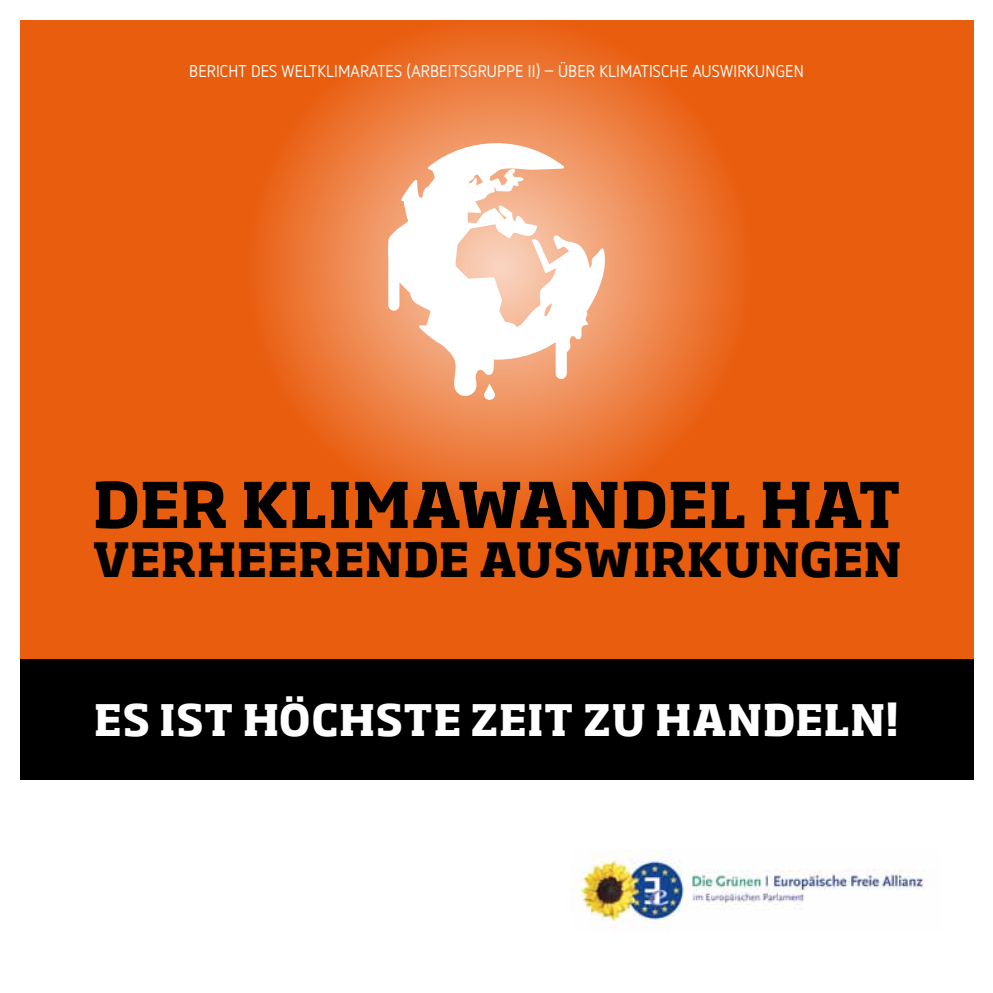
<style>
.page{position:relative;width:993px;height:993px;background:#fff}
.page>*{position:absolute;margin:0;border:0;box-sizing:border-box;transform-origin:0 0}
.t1{font:700 62.12px "Soho Std";letter-spacing:.015em;color:#000}
.t2{font:700 46.73px "Soho Std";letter-spacing:.015em;color:#000}
.t3{font:700 42.88px "Soho Std";letter-spacing:.015em;color:#fff}
.t4{font:16.97px "Netto OT";letter-spacing:.01em;color:#fff}
</style>
<div class="page">
<div style="left:20px;top:20px;width:952px;height:759px;background:#e95d0f"></div>
<svg style="left:261px;top:29px;width:478px;height:478px"></svg>
<div style="left:20px;top:659px;width:952px;height:120px;background:#000"></div>
<img style="left:571px;top:849px;width:353px;height:81px">
<svg style="left:483px;top:398px;width:13px;height:2px"></svg>
<svg style="left:388px;top:143px;width:220px;height:255px;background:#f8ceb7"></svg>
<p class="t4" style="left:189px;top:61px;width:616px">BERICHT DES WELTKLIMARATES (ARBEITSGRUPPE II ) – ÜBER KLIMATISCHE AUSWIRKUNGEN</p>
<h1 class="t1" style="left:93px;top:464px;width:809px">DER KLIMAWANDEL HAT</h1>
<h2 class="t2" style="left:92px;top:529px;width:810px">VERHEERENDE AUSWIRKUNGEN</h2>
<h3 class="t3" style="left:94px;top:692px;width:806px">ES IST HÖCHSTE ZEIT ZU HANDELN!</h3>
</div>
